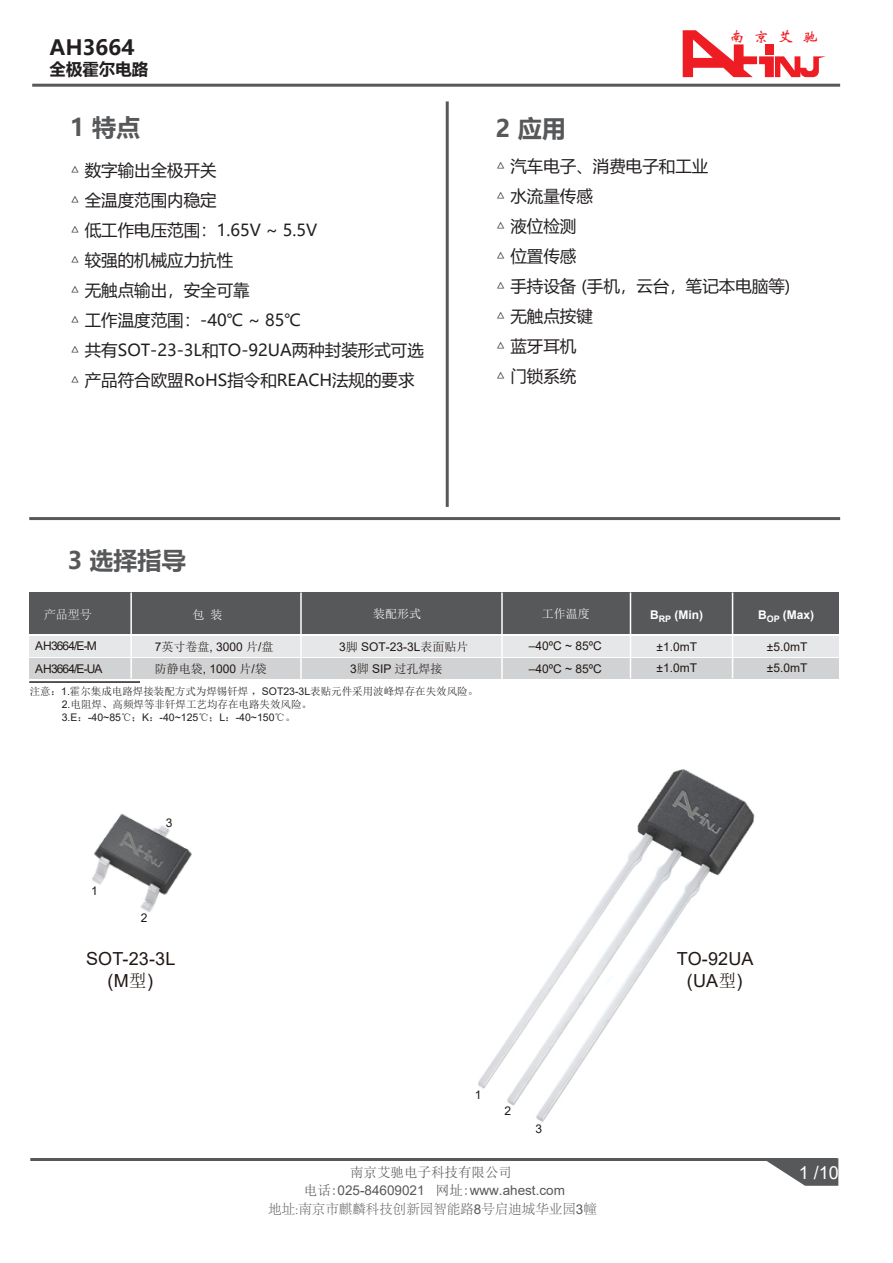
<style>
.page{position:relative;width:893px;height:1263px;background:#fff}
.page>*{position:absolute;margin:0;border:0;box-sizing:border-box;transform-origin:0 0}
.t1{font:700 24px "Microsoft Ya Hei";color:#57585a}
.t2{font:700 21px "Microsoft Ya Hei";color:#231f20}
.t3{font:18px/21.6px "Arial";letter-spacing:.01em;color:#211814;text-align:center}
.t4{font:18px "Arial";color:#fff}
.t5{font:16.5px/30px "Microsoft Ya Hei";color:#231f20}
.t6{font:700 16.5px "Microsoft Ya Hei";color:#231f20}
.t7{font:15.3px "ST Xinwei";color:#ee1d23}
.t8{font:13.5px "Arial";color:#57585a}
.t9{font:300 13.5px "Adobe Song Std";color:#57585a}
.t10{font:13.5px "Sim Sun";color:#57585a}
.t11{font:12px/21.1px "Arial";color:#211814}
.t12{font:700 12px "Arial";color:#fff}
.t13{font:12px "Sim Sun";color:#211814}
.t14{font:12px "Arial";letter-spacing:-.075em;color:#211814}
.t15{font:12px "Sim Sun";color:#fff}
.t16{font:300 12px "Adobe Song Std";color:#fff}
.t17{font:10.5px "Sim Sun";color:#231f20}
.t18{font:10.5px "Arial";color:#231f20}
.s1{font-family:"Sim Sun"}
.s2{font-family:"Adobe Song Std";font-weight:300}
.s3{font-family:"Arial"}
.s4{font-family:"Arial";font-weight:400}
</style>
<div class="page">
<hr style="left:29px;top:517px;width:811px;height:3px;background:#57585a">
<hr style="left:446px;top:101px;width:3px;height:406px;background:#57585a">
<div style="left:29px;top:592px;width:810px;height:42px;background:#57585a"></div>
<div style="left:29px;top:637px;width:810px;height:20px;background:#e6e7e9"></div>
<div style="left:29px;top:658px;width:810px;height:21px;background:#d1d2d4"></div>
<hr style="left:300px;top:592px;width:2px;height:87px;background:#fff">
<hr style="left:501px;top:592px;width:2px;height:87px;background:#fff">
<hr style="left:130px;top:592px;width:2px;height:87px;background:#fff">
<hr style="left:630px;top:592px;width:1px;height:86px;background:#fff">
<hr style="left:732px;top:592px;width:1px;height:86px;background:#fff">
<hr style="left:32px;top:84px;width:808px;height:3px;background:#57585a">
<svg style="left:683px;top:30px;width:143px;height:47px"></svg>
<hr style="left:30px;top:1158px;width:807px;height:3px;background:#57585a">
<svg style="left:767px;top:1158px;width:72px;height:28px"></svg>
<hr style="left:29px;top:681px;width:111px;height:2px;background:#231f20">
<img style="left:478px;top:769px;width:277px;height:353px">
<img style="left:92px;top:813px;width:100px;height:99px">
<p class="t2" style="left:50px;top:33px;width:86px">AH3664</p>
<p class="t6" style="left:50px;top:57px;width:100px">全极霍尔电路</p>
<h1 class="t1" style="left:70px;top:110px;width:72px">1 特点</h1>
<p class="t5" style="left:70px;top:155px;width:355px">△ 数字输出全极开关<br>△ 全温度范围内稳定<br>△ 低工作电压范围：1.65V ~ 5.5V<br>△ 较强的机械应力抗性<br>△ 无触点输出，安全可靠<br>△ 工作温度范围：-40℃ ~ 85℃<br>△ 共有SOT-23-3L和TO-92UA两种封装形式可选△ 产品符合欧盟RoHS指令和REACH法规的要求</p>
<h1 class="t1" style="left:68px;top:543px;width:120px">3 选择指导</h1>
<p class="t7" style="left:729px;top:29px;width:90px">南京艾驰</p>
<h1 class="t1" style="left:496px;top:112px;width:72px">2 应用</h1>
<p class="t5" style="left:496px;top:150px;width:296px">△ 汽车电子、消费电子和工业<br>△ 水流量传感<br>△ 液位检测<br>△ 位置传感<br>△ 手持设备 (手机，云台，笔记本电脑等) △ 无触点按键<br>△ 蓝牙耳机<br>△ 门锁系统</p>
<p class="t15" style="left:373px;top:607px;width:49px">装配形式</p>
<p class="t15" style="left:542px;top:607px;width:49px">工作温度</p>
<p class="t16" style="left:44px;top:608px;width:49px">产品型号</p>
<p class="t15" style="left:193px;top:608px;width:31px">包 装</p>
<p class="t12" style="left:650px;top:606px;width:54px">B<sub>RP</sub> (Min)</p>
<p class="t12" style="left:758px;top:606px;width:58px">B<sub>OP</sub> (Max)</p>
<p class="t11" style="left:35px;top:635px;width:63px">AH3664/E-M</p>
<p class="t11" style="left:339px;top:636px;width:131px">3<span class="s1">脚</span> SOT-23-3L<span class="s1">表面贴片</span></p>
<p class="t11" style="left:529px;top:635px;width:75px">–40ºC ~ 85ºC</p>
<p class="t14" style="left:35px;top:661px;width:69px">AH3664/E-UA</p>
<p class="t11" style="left:350px;top:659px;width:94px">3<span class="s2">脚</span> SIP <span class="s1">过孔焊接</span></p>
<p class="t11" style="left:529px;top:658px;width:75px">–40ºC ~ 85ºC</p>
<p class="t11" style="left:155px;top:636px;width:120px">7<span class="s1">英寸卷盘</span>, 3000 <span class="s1">片</span>/<span class="s1">盘</span></p>
<p class="t13" style="left:155px;top:662px;width:114px">防静电袋<span class="s3">, 1000</span> 片<span class="s3">/</span>袋</p>
<p class="t11" style="left:656px;top:636px;width:42px">±1.0mT ±1.0mT</p>
<p class="t11" style="left:767px;top:636px;width:42px">±5.0mT ±5.0mT</p>
<p class="t17" style="left:30px;top:686px;width:450px">注意：<span class="s3">1.</span>霍尔集成电路焊接装配方式为焊锡钎焊，<span class="s3">SOT23-3L</span>表贴元件采用波峰焊存在失效风险<span class="s2">。</span></p>
<p class="t17" style="left:62px;top:699px;width:252px"><span class="s3">2.</span>电阻焊、高频焊等非钎焊工艺均存在电路失效风险。</p>
<p class="t18" style="left:62px;top:710px;width:235px">3.E<span class="s1">：</span>-40~85<span class="s1">℃；</span>K<span class="s1">：</span>-40~125<span class="s1">℃；</span>L<span class="s1">：</span>-40~150<span class="s1">℃。</span></p>
<p class="t11" style="left:91px;top:880px;width:8px">1</p>
<p class="t11" style="left:166px;top:812px;width:8px">3</p>
<p class="t11" style="left:141px;top:907px;width:8px">2</p>
<p class="t3" style="left:86px;top:948px;width:91px">SOT-23-3L (M<span class="s1">型</span>)</p>
<p class="t3" style="left:677px;top:948px;width:78px">TO-92UA (UA<span class="s1">型</span>)</p>
<p class="t11" style="left:475px;top:1084px;width:8px">1</p>
<p class="t11" style="left:504px;top:1100px;width:8px">2</p>
<p class="t11" style="left:535px;top:1118px;width:8px">3</p>
<p class="t10" style="left:350px;top:1166px;width:163px">南京艾驰电子科技有限公司</p>
<p class="t9" style="left:268px;top:1201px;width:330px">地址:南京市麒麟科技创新园智能路<span class="s4">8</span>号启迪城华业园<span class="s4">3</span>幢</p>
<p class="t8" style="left:304px;top:1181px;width:263px"><span class="s1">电话:</span>025-84609021 <span class="s1">网址:</span>www.ahest.com</p>
<p class="t4" style="left:799px;top:1160px;width:42px">1 /10</p>
</div>
